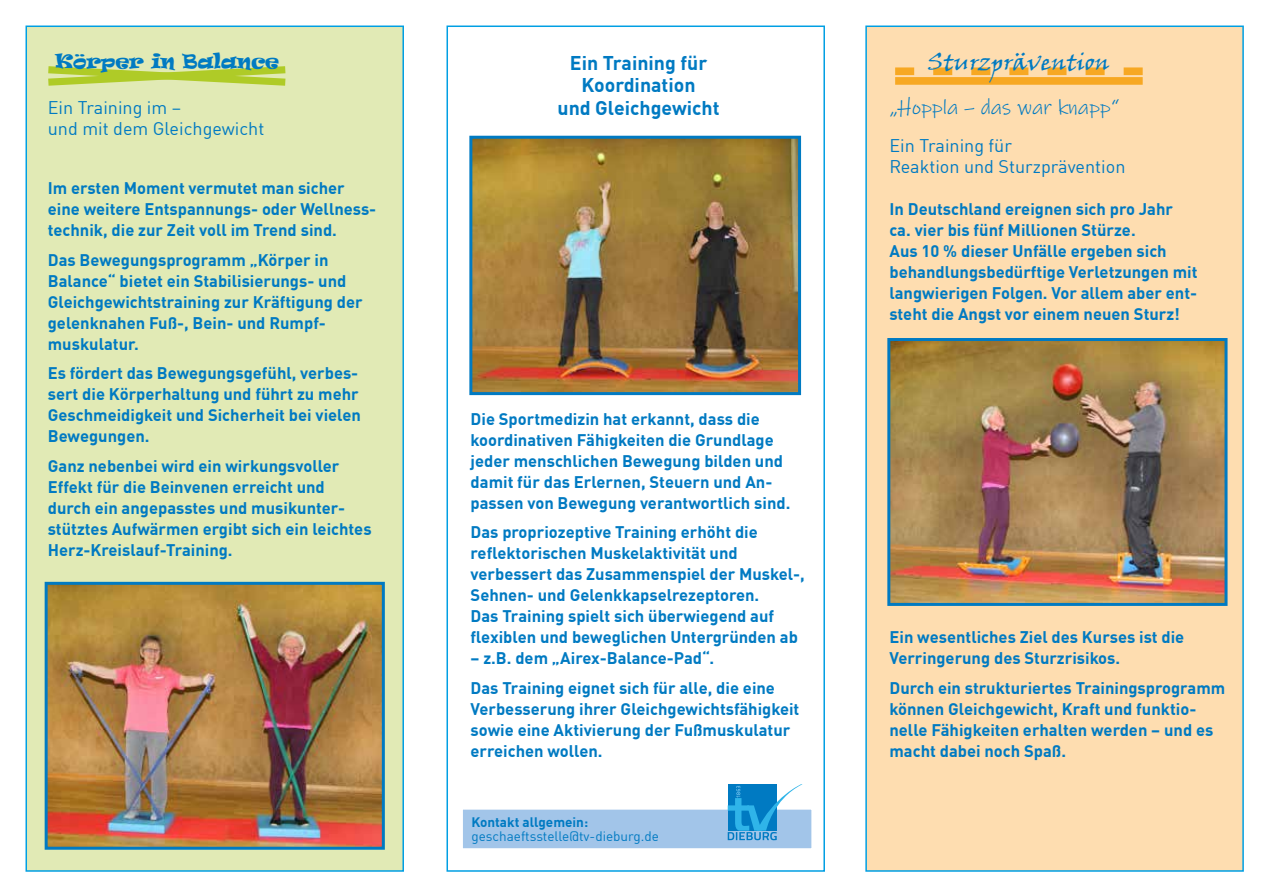
<style>
.page{position:relative;width:1263px;height:893px;background:#fff}
.page>*{position:absolute;margin:0;border:0;box-sizing:border-box;transform-origin:0 0}
.t1{font:22.95px "Viner Hand ITC";color:#007ac2}
.t2{font:21px "Ink Free";color:#007ac2}
.t3{font:700 19.5px/22.5px "DIN Offc";color:#007ac2;text-align:center}
.t4{font:18.9px "Ravie";color:#007ac2}
.t5{font:18px/21px "DIN Offc";color:#007ac2}
.t6{font:700 16.5px/21px "DIN Offc";color:#007ac2}
.t7{font:13.5px "DIN Offc";color:#007ac2}
.t8{font:700 13.5px "DIN Offc";color:#007ac2}
</style>
<div class="page">
<div style="left:26px;top:26px;width:378px;height:846px;background:#e1eab5;border:2px solid #009fe3"></div>
<svg style="left:48px;top:66px;width:237px;height:20px"></svg>
<img style="left:49px;top:586px;width:332px;height:260px">
<div style="left:45px;top:582px;width:340px;height:268px;border:3px solid #007ac2"></div>
<div style="left:865px;top:26px;width:379px;height:846px;background:#feddb0;border:2px solid #009fe3"></div>
<div style="left:895px;top:77px;width:248px;height:8px;background:#f7a823"></div>
<svg style="left:895px;top:67px;width:248px;height:8px"></svg>
<img style="left:891px;top:342px;width:332px;height:260px">
<div style="left:887px;top:338px;width:340px;height:268px;border:3px solid #007ac2"></div>
<div style="left:446px;top:26px;width:379px;height:846px;border:2px solid #009fe3"></div>
<img style="left:473px;top:140px;width:324px;height:251px">
<div style="left:469px;top:136px;width:332px;height:259px;border:3px solid #007ac2"></div>
<div style="left:462px;top:808px;width:350px;height:41px;background:#a2c5e9"></div>
<div style="left:461px;top:807px;width:353px;height:43px;border:2px solid #fff"></div>
<svg style="left:728px;top:784px;width:75px;height:56px"></svg>
<p class="t4" style="left:55px;top:49px;width:225px">Körper in Balance</p>
<p class="t5" style="left:48px;top:97px;width:218px">Ein Training im –<br>und mit dem Gleichgewicht</p>
<p class="t6" style="left:48px;top:177px;width:330px">Im ersten Moment vermutet man sicher eine weitere Entspannungs- oder Wellness&shy;technik, die zur Zeit voll im Trend sind.</p>
<p class="t6" style="left:48px;top:249px;width:316px">Das Bewegungsprogramm „Körper in Balance“ bietet ein Stabilisierungs- und Gleichgewichtstraining zur Kräftigung der gelenknahen Fuß-, Bein- und Rumpf&shy;muskulatur.</p>
<p class="t6" style="left:48px;top:362px;width:315px">Es fördert das Bewegungsgefühl, verbes&shy;sert die Körperhaltung und führt zu mehr Geschmeidigkeit und Sicherheit bei vielen Bewegungen.</p>
<p class="t6" style="left:48px;top:455px;width:325px">Ganz nebenbei wird ein wirkungsvoller Effekt für die Beinvenen erreicht und durch ein angepasstes und musikunter&shy;stütztes Aufwärmen ergibt sich ein leichtes Herz-Kreislauf-Training.</p>
<p class="t3" style="left:570px;top:51px;width:139px">Ein Training für</p>
<h1 class="t1" style="left:928px;top:47px;width:183px">Sturzprävention</h1>
<p class="t3" style="left:557px;top:73px;width:164px">Koordination<br>und Gleichgewicht</p>
<p class="t2" style="left:889px;top:95px;width:231px">„Hoppla – das war knapp“</p>
<p class="t5" style="left:889px;top:135px;width:237px">Ein Training für<br>Reaktion und Sturzprävention</p>
<p class="t6" style="left:889px;top:198px;width:310px">In Deutschland ereignen sich pro Jahr ca. vier bis fünf Millionen Stürze.<br>Aus 10 % dieser Unfälle ergeben sich behandlungsbedürftige Verletzungen mit langwierigen Folgen. Vor allem aber ent&shy;steht die Angst vor einem neuen Sturz!</p>
<p class="t6" style="left:471px;top:408px;width:321px">Die Sportmedizin hat erkannt, dass die koordinativen Fähigkeiten die Grundlage jeder menschlichen Bewegung bilden und damit für das Erlernen, Steuern und An&shy;passen von Bewegung verantwortlich sind.</p>
<p class="t6" style="left:471px;top:521px;width:336px">Das propriozeptive Training erhöht die reflektorischen Muskelaktivität und verbessert das Zusammenspiel der Muskel-, Sehnen- und Gelenkkapselrezeptoren.<br>Das Training spielt sich überwiegend auf flexiblen und beweglichen Untergründen ab</p>
<p class="t6" style="left:471px;top:643px;width:306px;line-height:29.5px">– z.B. dem „Airex-Balance-Pad“.<br>Das Training eignet sich für alle, die eine</p>
<p class="t6" style="left:471px;top:698px;width:330px">Verbesserung ihrer Gleichgewichtsfähigkeit sowie eine Aktivierung der Fußmuskulatur erreichen wollen.</p>
<p class="t8" style="left:471px;top:814px;width:118px">Kontakt allgemein:</p>
<p class="t7" style="left:471px;top:827px;width:189px">geschaeftsstelle@tv-dieburg.de</p>
<p class="t6" style="left:889px;top:626px;width:296px">Ein wesentliches Ziel des Kurses ist die<br>Verringerung des Sturzrisikos.</p>
<p class="t6" style="left:889px;top:677px;width:337px">Durch ein strukturiertes Trainingsprogramm können Gleichgewicht, Kraft und funktio&shy;nelle Fähigkeiten erhalten werden – und es macht dabei noch Spaß.</p>
</div>
